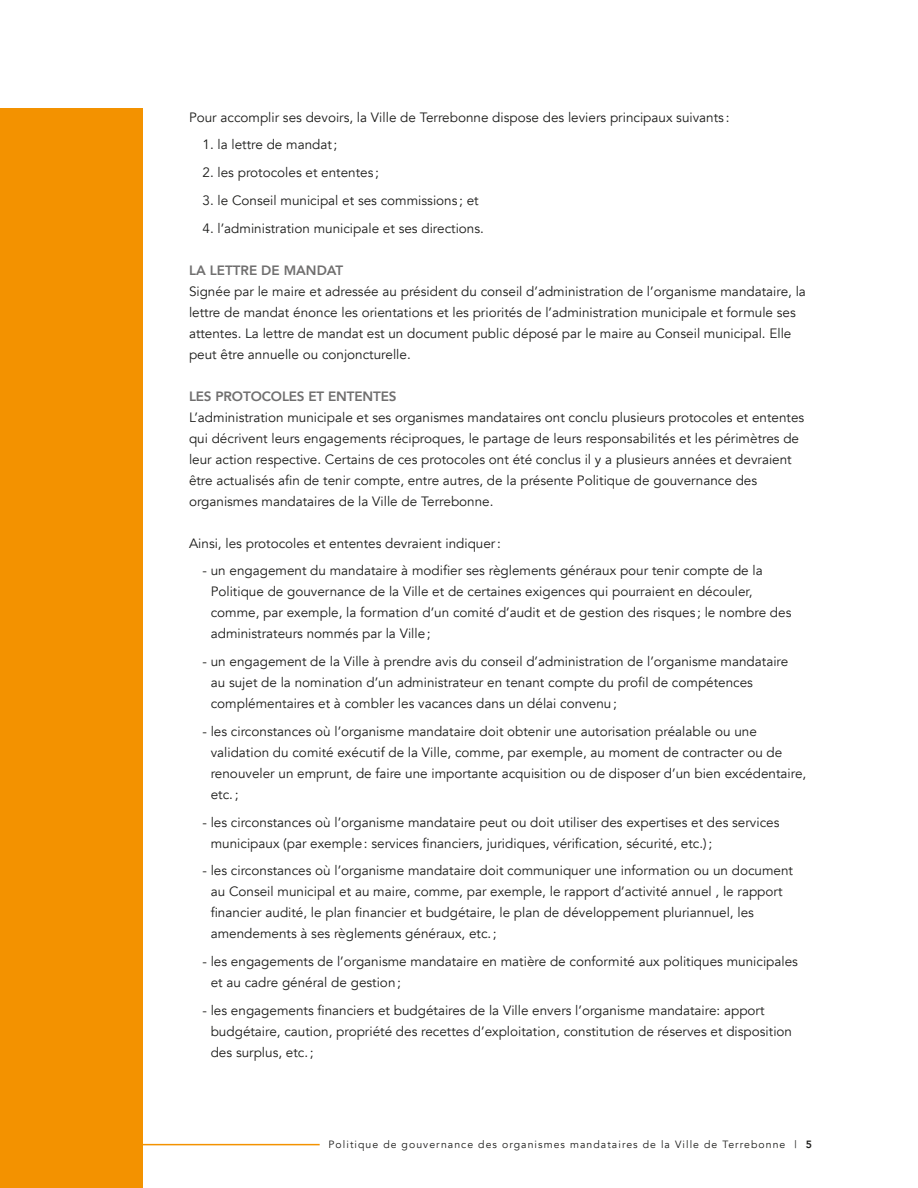
<style>
.page{position:relative;width:918px;height:1188px;background:#fff}
.page>*{position:absolute;margin:0;border:0;box-sizing:border-box;transform-origin:0 0}
.t1{font:13.5px/21px "Avenir";color:#1d1d1b}
.t2{font:800 13.5px "Avenir";letter-spacing:-.01em;color:#706f6f}
.t3{font:10.5px "Avenir";letter-spacing:.1em;color:#1d1d1b}
.s1{font-weight:800}
</style>
<div class="page">
<hr style="left:108px;top:1144px;width:212px;height:1px;background:#f39200">
<div style="left:0;top:108px;width:142px;height:1080px;background:#f39200"></div>
<p class="t1" style="left:189px;top:107px;width:542px">Pour accomplir ses devoirs, la Ville de Terrebonne dispose des leviers principaux suivants :</p>
<p class="t1" style="left:202px;top:134px;width:136px">1. la lettre de mandat;</p>
<p class="t1" style="left:202px;top:162px;width:178px">2. les protocoles et ententes ;</p>
<p class="t1" style="left:202px;top:190px;width:278px">3. le Conseil municipal et ses commissions ; et</p>
<p class="t1" style="left:202px;top:218px;width:283px">4. l’administration municipale et ses directions.</p>
<p class="t2" style="left:189px;top:259px;width:156px">LA LETTRE DE MANDAT</p>
<p class="t1" style="left:189px;top:281px;width:618px">Signée par le maire et adressée au président du conseil d’administration de l’organisme mandataire, la lettre de mandat énonce les orientations et les priorités de l’administration municipale et formule ses attentes. La lettre de mandat est un document public déposé par le maire au Conseil municipal. Elle peut être annuelle ou conjoncturelle.</p>
<p class="t2" style="left:189px;top:385px;width:209px">LES PROTOCOLES ET ENTENTES</p>
<p class="t1" style="left:189px;top:407px;width:617px">L’administration municipale et ses organismes mandataires ont conclu plusieurs protocoles et ententes qui décrivent leurs engagements réciproques, le partage de leurs responsabilités et les périmètres de leur action respective. Certains de ces protocoles ont été conclus il y a plusieurs années et devraient être actualisés afin de tenir compte, entre autres, de la présente Politique de gouvernance des organismes mandataires de la Ville de Terrebonne.</p>
<p class="t1" style="left:189px;top:533px;width:313px">Ainsi, les protocoles et ententes devraient indiquer:</p>
<p class="t1" style="left:211px;top:560px;width:582px;text-indent:-8px">- un engagement du mandataire à modifier ses règlements généraux pour tenir compte de la Politique de gouvernance de la Ville et de certaines exigences qui pourraient en découler, comme, par exemple, la formation d’un comité d’audit et de gestion des risques ; le nombre des administrateurs nommés par la Ville;</p>
<p class="t1" style="left:211px;top:651px;width:579px;text-indent:-8px">- un engagement de la Ville à prendre avis du conseil d’administration de l’organisme mandataire au sujet de la nomination d’un administrateur en tenant compte du profil de compétences complémentaires et à combler les vacances dans un délai convenu;</p>
<p class="t1" style="left:211px;top:721px;width:597px;text-indent:-8px">- les circonstances où l’organisme mandataire doit obtenir une autorisation préalable ou une validation du comité exécutif de la Ville, comme, par exemple, au moment de contracter ou de renouveler un emprunt, de faire une importante acquisition ou de disposer d’un bien excédentaire, etc.;</p>
<p class="t1" style="left:211px;top:812px;width:570px;text-indent:-8px">- les circonstances où l’organisme mandataire peut ou doit utiliser des expertises et des services municipaux (par exemple: services financiers, juridiques, vérification, sécurité, etc.);</p>
<p class="t1" style="left:211px;top:861px;width:584px;text-indent:-8px">- les circonstances où l’organisme mandataire doit communiquer une information ou un document au Conseil municipal et au maire, comme, par exemple, le rapport d’activité annuel , le rapport financier audité, le plan financier et budgétaire, le plan de développement pluriannuel, les amendements à ses règlements généraux, etc.;</p>
<p class="t1" style="left:211px;top:951px;width:589px;text-indent:-8px">- les engagements de l’organisme mandataire en matière de conformité aux politiques municipales et au cadre général de gestion;</p>
<p class="t1" style="left:211px;top:1000px;width:583px;text-indent:-8px">- les engagements financiers et budgétaires de la Ville envers l’organisme mandataire: apport budgétaire, caution, propriété des recettes d’exploitation, constitution de réserves et disposition des surplus, etc.;</p>
<p class="t3" style="left:329px;top:1138px;width:485px">Politique de gouvernance des organismes mandataires de la Ville de Terrebonne | <span class="s1">5</span></p>
</div>
